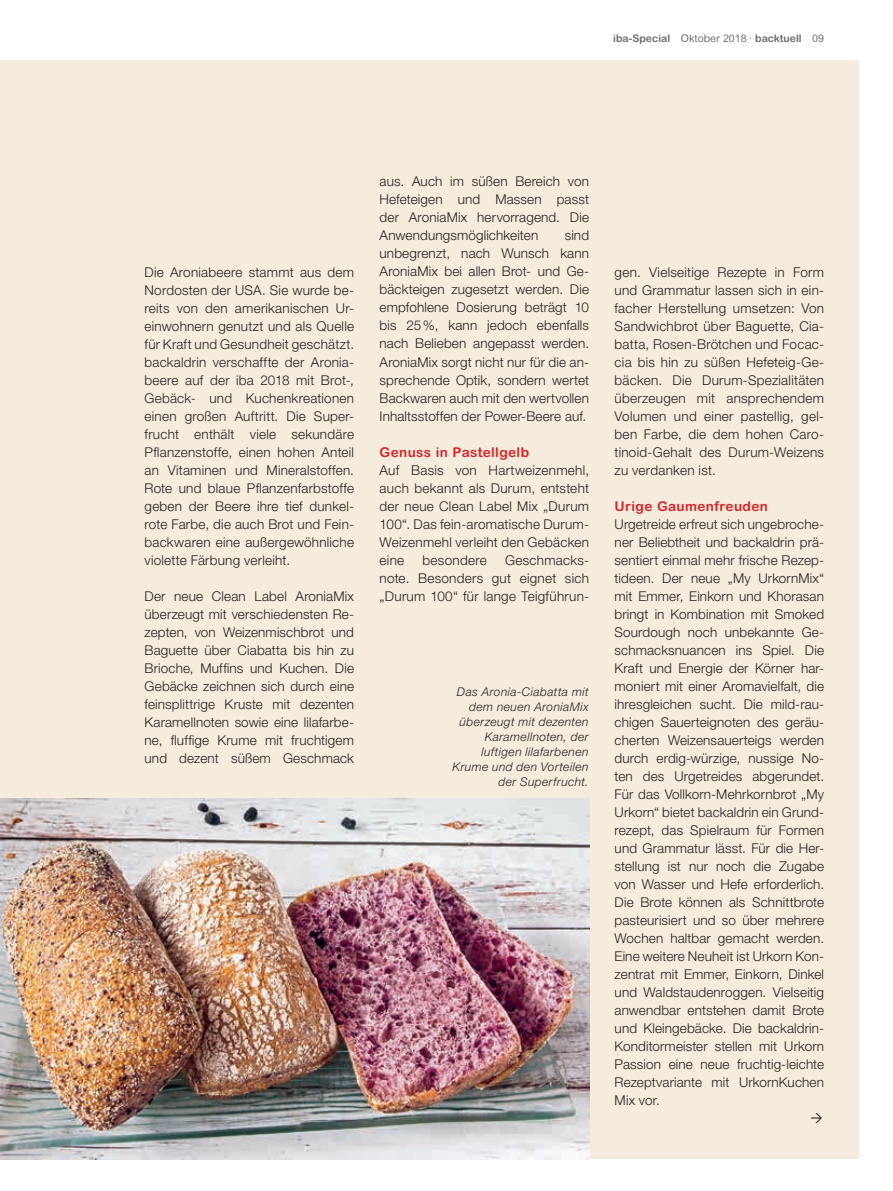
<style>
.page{position:relative;width:893px;height:1191px;background:#fff}
.page>*{position:absolute;margin:0;border:0;box-sizing:border-box;transform-origin:0 0}
.t1{font:300 13.5px/18px "Helvetica Neue LT Pro";letter-spacing:.015em;color:#231f20;text-align:justify}
.t2{font:700 13.5px "Arial Rounded MT Std";letter-spacing:.03em;color:#da2128}
.t3{font:italic 300 12px/15px "Helvetica Neue LT Std";letter-spacing:.035em;color:#231f20;text-align:right}
.t4{font:700 10.5px "Arial Rounded MT Std";color:#6c6d70}
.s1{font-weight:400}
</style>
<div class="page">
<div style="left:0;top:61px;width:859px;height:1098px;background:#f6ecdd"></div>
<img style="left:0;top:799px;width:589px;height:360px">
<p class="t4" style="left:613px;top:32px;width:212px">iba-Special <span class="s1">Oktober 2018 ·</span> backtuell <span class="s1">09</span></p>
<p class="t1" style="left:145px;top:262px;width:211px">Die Aroniabeere stammt aus dem Nordosten der USA. Sie wurde be&shy;reits von den amerikanischen Ur&shy;einwohnern genutzt und als Quelle für Kraft und Gesundheit geschätzt. backaldrin verschaffte der Aronia&shy;beere auf der iba 2018 mit Brot-, Gebäck- und Kuchen kreationen einen großen Auftritt. Die Super&shy;frucht enthält viele sekundäre Pflanzenstoffe, einen hohen Anteil an Vitaminen und Mineralstoffen.<br>Rote und blaue Pflanzenfarbstoffe geben der Beere ihre tief dunkel&shy;rote Farbe, die auch Brot und Fein&shy;backwaren eine außergewöhnliche violette Färbung verleiht.</p>
<p class="t1" style="left:145px;top:586px;width:211px">Der neue Clean Label AroniaMix überzeugt mit verschiedensten Re&shy;zepten, von Weizenmischbrot und Baguette über Ciabatta bis hin zu Brioche, Muffins und Kuchen. Die Gebäcke zeichnen sich durch eine feinsplittrige Kruste mit dezenten Karamellnoten sowie eine lilafarbe&shy;ne, fluffige Krume mit fruchtigem und dezent süßem Geschmack</p>
<p class="t1" style="left:380px;top:172px;width:211px">aus. Auch im süßen Bereich von Hefeteigen und Massen passt der AroniaMix hervorragend. Die Anwendungsmöglichkeiten</p>
<p class="t1" style="left:380px;top:226px;width:211px;text-indent:185px">sind unbegrenzt, nach Wunsch kann AroniaMix bei allen Brot- und Ge&shy;bäckteigen zugesetzt werden. Die empfohlene Dosierung beträgt 10 bis 25 %, kann jedoch ebenfalls nach Belieben angepasst werden.<br>AroniaMix sorgt nicht nur für die an&shy;sprechende Optik, sondern wertet Backwaren auch mit den wertvollen Inhaltsstoffen der Power-Beere auf.</p>
<p class="t2" style="left:380px;top:444px;width:151px">Genuss in Pastellgelb</p>
<p class="t1" style="left:380px;top:460px;width:211px">Auf Basis von Hartweizenmehl, auch bekannt als Durum, entsteht der neue Clean Label Mix „Durum 100“. Das fein-aromatische Durum-Weizenmehl verleiht den Gebäcken eine</p>
<p class="t1" style="left:380px;top:550px;width:211px;text-indent:126px">Geschmacks&shy;note. Besonders gut eignet sich „ Durum 100“ für lange Teigführun-</p>
<p class="t1" style="left:423px;top:550px;width:66px">besondere</p>
<p class="t3" style="left:452px;top:684px;width:138px">Das Aronia-Ciabatta mit dem neuen AroniaMix überzeugt mit dezenten<br>Karamellnoten, der luftigen lilafarbenen<br>Krume und den Vorteilen der Superfrucht.</p>
<p class="t1" style="left:615px;top:262px;width:211px">gen. Vielseitige Rezepte in Form und Grammatur lassen sich in ein&shy;facher Herstellung umsetzen: Von Sandwichbrot über Baguette, Cia&shy;batta, Rosen-Brötchen und Focac&shy;cia bis hin zu süßen Hefeteig-Ge&shy;bäcken. Die Durum-Spezialitäten überzeugen mit ansprechendem Volumen und einer pastellig, gel&shy;ben Farbe, die dem hohen Caro&shy;tinoid-Gehalt des Durum-Weizens zu verdanken ist.</p>
<p class="t2" style="left:615px;top:498px;width:155px">Urige Gaumenfreuden</p>
<p class="t1" style="left:615px;top:514px;width:211px">Urgetreide erfreut sich ungebroche&shy;ner Beliebtheit und backaldrin prä&shy;sentiert einmal mehr frische Rezep&shy;tideen. Der neue „My UrkornMix“ mit Emmer, Einkorn und Khorasan bringt in Kombination mit Smoked Sourdough noch unbekannte Ge&shy;schmacksnuancen ins Spiel. Die Kraft und Energie der Körner har&shy;moniert mit einer Aromavielfalt, die ihresgleichen sucht. Die mild-rau&shy;chigen Sauerteignoten des geräu&shy;cherten Weizensauerteigs werden durch erdig-würzige, nussige No&shy;ten des Urgetreides abgerundet.<br>Für das Vollkorn-Mehrkornbrot „My Urkorn“ bietet backaldrin ein Grund&shy;rezept, das Spielraum für Formen und Grammatur lässt. Für die Her&shy;stellung ist nur noch die Zugabe von Wasser und Hefe erforderlich.<br>Die Brote können als Schnittbrote pasteurisiert und so über mehrere Wochen haltbar gemacht werden.<br>Eine weitere Neuheit ist Urkorn Kon&shy;zentrat mit Emmer, Einkorn, Dinkel und Waldstaudenroggen. Vielseitig anwendbar entstehen damit Brote und Kleingebäcke. Die backaldrin-Konditormeister stellen mit Urkorn Passion eine neue fruchtig-leichte Rezeptvariante mit UrkornKuchen Mix vor.</p>
</div>
